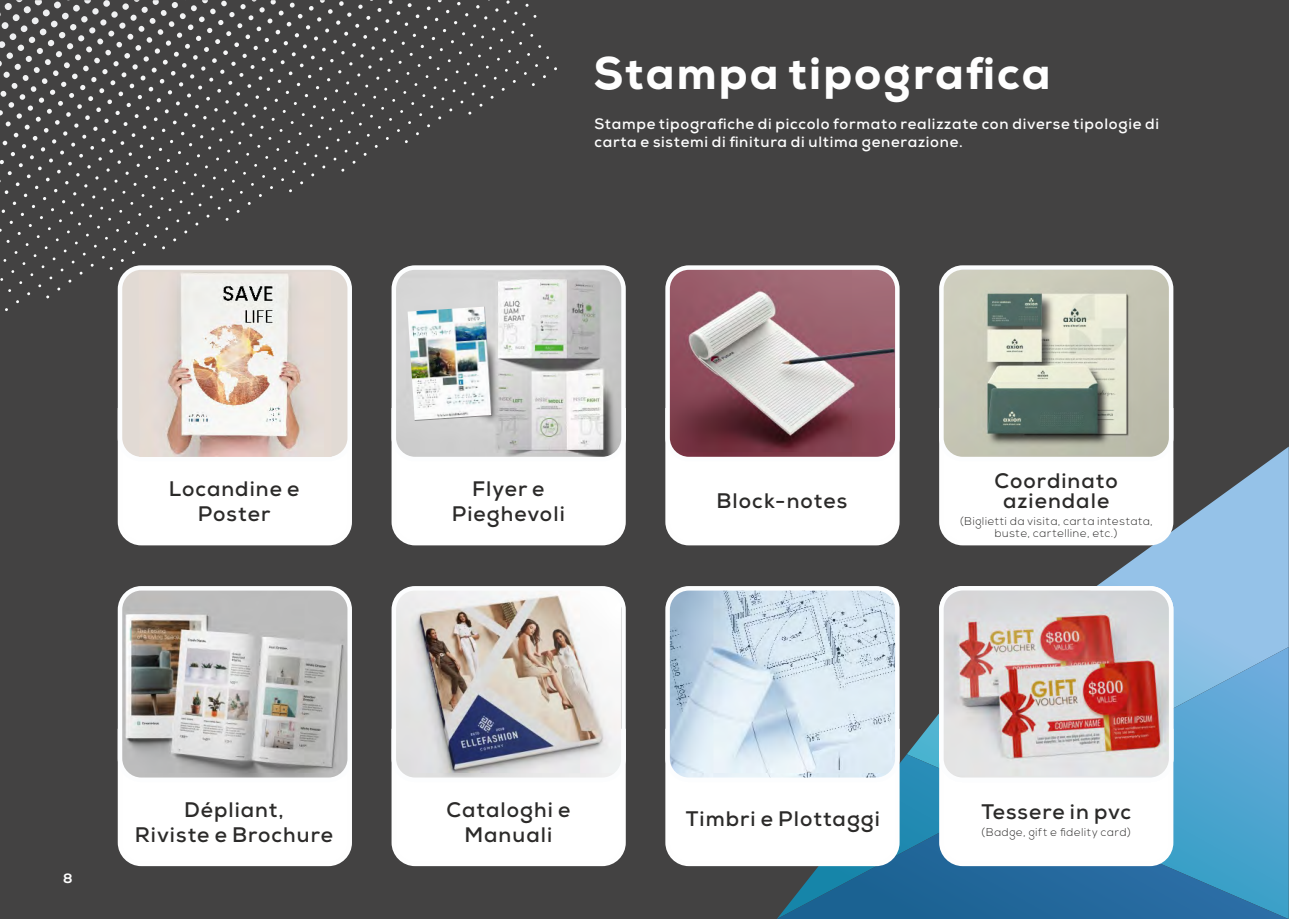
<style>
.page{position:relative;width:1289px;height:919px;background:#fff}
.page>*{position:absolute;margin:0;border:0;box-sizing:border-box;transform-origin:0 0}
.t1{font:800 45px "Nexa";letter-spacing:.045em;color:#fefefe}
.t2{font:700 21px/25.2px "Nexa";letter-spacing:.05em;color:#2b2a29;text-align:center}
.t3{font:700 15px/18px "Nexa";letter-spacing:.05em;color:#fefefe}
.t4{font:700 13.5px "Nexa";color:#fefefe}
.t5{font:300 11.25px/11.1px "Nexa";letter-spacing:.055em;color:#2b2a29;text-align:center}
</style>
<div class="page">
<div style="left:0;top:0;width:1288px;height:918px;background:#434242"></div>
<svg style="left:0;top:148px;width:367px;height:163px"></svg>
<svg style="left:0;top:0;width:557px;height:144px"></svg>
<img style="left:0;top:272px;width:81px;height:39px">
<img style="left:3px;top:139px;width:375px;height:9px">
<img style="left:3px;top:69px;width:543px;height:9px">
<img style="left:0;top:6px;width:517px;height:11px">
<svg style="left:929px;top:447px;width:359px;height:279px"></svg>
<svg style="left:1173px;top:647px;width:115px;height:150px;background:#65acd8"></svg>
<svg style="left:1175px;top:797px;width:113px;height:121px;background:#3f97c3"></svg>
<div style="left:117px;top:406px;width:235px;height:140px;background:#fff"></div>
<div style="left:391px;top:406px;width:235px;height:140px;background:#fff"></div>
<div style="left:665px;top:406px;width:235px;height:140px;background:#fff"></div>
<img style="left:667px;top:267px;width:230px;height:192px;border-radius:21px">
<div style="left:665px;top:265px;width:234px;height:196px;border:4px solid #fcfdfe;border-radius:21px"></div>
<img style="left:941px;top:590px;width:229px;height:136px">
<div style="left:939px;top:586px;width:234px;height:196px;border:4px solid #fcfdfe;border-radius:21px"></div>
<svg style="left:936px;top:406px;width:239px;height:141px;background:#f3f4f4"></svg>
<img style="left:941px;top:270px;width:230px;height:189px">
<div style="left:939px;top:265px;width:234px;height:196px;border:4px solid #fcfdfe;border-radius:21px"></div>
<img style="left:394px;top:270px;width:229px;height:187px">
<div style="left:391px;top:265px;width:234px;height:196px;border:4px solid #fcfdfe;border-radius:21px"></div>
<div style="left:117px;top:726px;width:235px;height:141px;background:#fff"></div>
<div style="left:391px;top:726px;width:235px;height:141px;background:#fff"></div>
<img style="left:120px;top:588px;width:230px;height:191px;border-radius:21px">
<img style="left:396px;top:591px;width:225px;height:188px">
<div style="left:118px;top:586px;width:234px;height:196px;border:4px solid #fcfdfe;border-radius:21px"></div>
<div style="left:391px;top:586px;width:234px;height:196px;border:4px solid #fcfdfe;border-radius:21px"></div>
<svg style="left:665px;top:726px;width:510px;height:192px;background:#a8bcc9"></svg>
<img style="left:407px;top:306px;width:85px;height:115px">
<img style="left:667px;top:588px;width:230px;height:191px;border-radius:21px">
<div style="left:665px;top:586px;width:234px;height:196px;border:4px solid #fcfdfe;border-radius:21px"></div>
<div style="left:118px;top:265px;width:234px;height:196px;background:#e1dad4;border:4px solid #fcfdfe;border-radius:21px"></div>
<img style="left:139px;top:272px;width:192px;height:185px">
<h1 class="t1" style="left:593px;top:57px;width:458px">Stampa tipografica</h1>
<p class="t3" style="left:594px;top:117px;width:566px">Stampe tipografiche di piccolo formato realizzate con diverse tipologie di carta e sistemi di finitura di ultima generazione.</p>
<p class="t2" style="left:169px;top:479px;width:132px">Locandine e<br>Poster</p>
<p class="t2" style="left:452px;top:479px;width:114px">Flyer e<br>Pieghevoli</p>
<p class="t2" style="left:716px;top:491px;width:132px">Block-notes</p>
<p class="t2" style="left:994px;top:474px;width:125px;line-height:20.1px">Coordinato aziendale</p>
<p class="t5" style="left:959px;top:517px;width:195px">(Biglietti da visita, carta intestata, buste, cartelline, etc.)</p>
<p class="t4" style="left:63px;top:873px;width:11px">8</p>
<p class="t2" style="left:135px;top:799px;width:200px">Dépliant,<br>Riviste e Brochure</p>
<p class="t2" style="left:446px;top:799px;width:125px">Cataloghi e<br>Manuali</p>
<p class="t2" style="left:685px;top:809px;width:196px">Timbri e Plottaggi</p>
<p class="t2" style="left:981px;top:802px;width:151px">Tessere in pvc</p>
<p class="t5" style="left:981px;top:827px;width:151px">(Badge, gift e fidelity card)</p>
</div>
